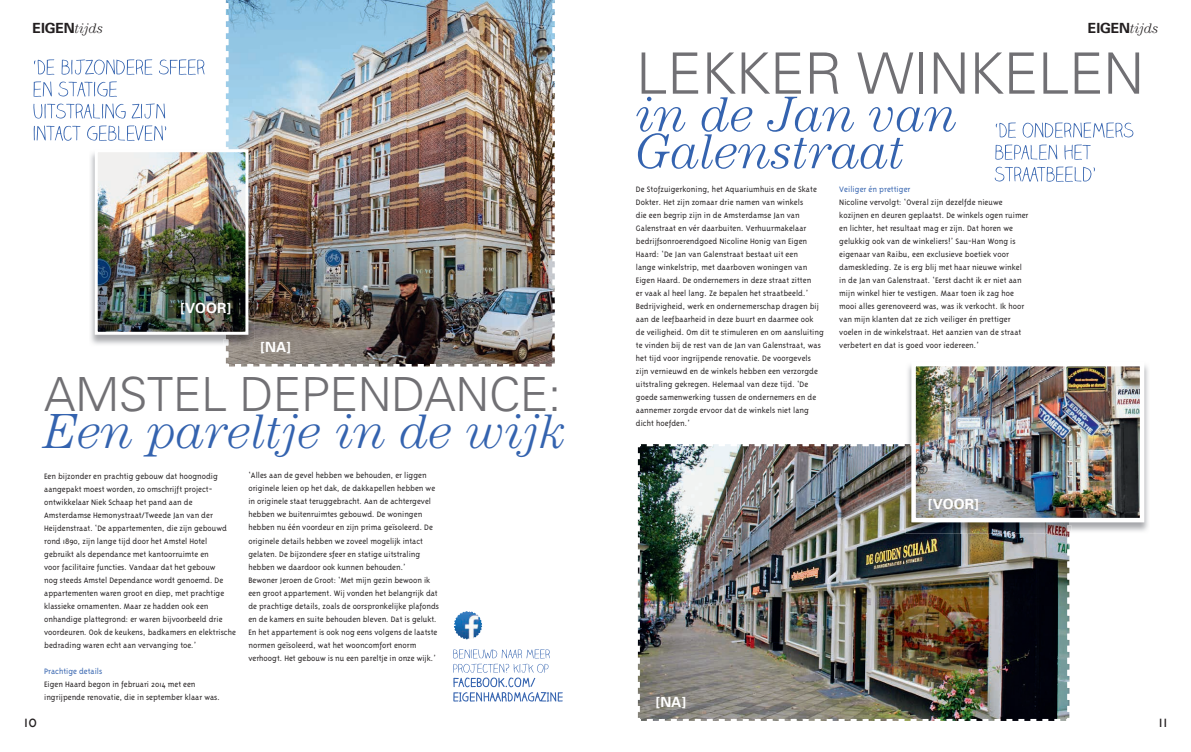
<style>
.page{position:relative;width:1191px;height:752px;background:#fff}
.page>*{position:absolute;margin:0;border:0;box-sizing:border-box;transform-origin:0 0}
.t1{font:300 57px "Univers";letter-spacing:-.01em;color:#717074}
.t2{font:italic 300 50px/37px "Century";color:#3463af}
.t3{font:italic 300 49.4px "Century";color:#3463af}
.t4{font:300 47px "Univers";letter-spacing:-.01em;color:#717074}
.t5{font:300 18px "Triplex";color:#231f20}
.t6{font:700 14px "Univers";letter-spacing:-.01em;color:#231f20}
.t7{font:700 14px "Univers";color:#fff}
.t8{font:300 9px/13px "Triplex";color:#231f20}
.t9{font:300 9px "Triplex";letter-spacing:.005em;color:#3463af}
.s1{font-family:"Century";font-weight:300;font-style:italic}
</style>
<div class="page">
<img style="left:225px;top:0;width:330px;height:367px">
<img style="left:90px;top:149px;width:164px;height:197px">
<img style="left:223px;top:334px;width:5px;height:11px">
<img style="left:99px;top:153px;width:145px;height:177px">
<div style="left:95px;top:149px;width:153px;height:185px;border:3px solid #fff"></div>
<svg style="left:453px;top:649px;width:110px;height:52px"></svg>
<svg style="left:454px;top:611px;width:29px;height:29px"></svg>
<svg style="left:34px;top:125px;width:133px;height:16px"></svg>
<svg style="left:33px;top:103px;width:132px;height:16px"></svg>
<svg style="left:33px;top:59px;width:172px;height:38px"></svg>
<img style="left:637px;top:444px;width:433px;height:277px">
<img style="left:908px;top:365px;width:240px;height:168px">
<img style="left:905px;top:444px;width:164px;height:89px">
<img style="left:1067px;top:522px;width:4px;height:9px">
<img style="left:916px;top:366px;width:223px;height:151px">
<div style="left:911px;top:361px;width:233px;height:161px;border:4px solid #fff"></div>
<svg style="left:994px;top:166px;width:101px;height:16px"></svg>
<svg style="left:995px;top:122px;width:138px;height:38px"></svg>
<h3 class="t6" style="left:33px;top:19px;width:72px">EIGEN<span class="s1">tijds</span></h3>
<h3 class="t7" style="left:180px;top:299px;width:52px">[VOOR]</h3>
<h3 class="t7" style="left:260px;top:338px;width:32px">[NA]</h3>
<h3 class="t4" style="left:44px;top:366px;width:518px">AMSTEL DEPENDANCE:</h3>
<h3 class="t3" style="left:45px;top:403px;width:523px">Een pareltje in de wijk</h3>
<h3 class="t5" style="left:24px;top:711px;width:15px">10</h3>
<p class="t8" style="left:44px;top:469px;width:193px">Een bijzonder en prachtig gebouw dat hoognodig aangepakt moest worden, zo omschrijft project&shy;ontwikkelaar Niek Schaap het pand aan de Amsterdamse Hemonystraat/Tweede Jan van der Heijdenstraat. ‘De appartementen, die zijn gebouwd rond 1890, zijn lange tijd door het Amstel Hotel gebruikt als dependance met kantoorruimte en<br>voor facilitaire functies. Vandaar dat het gebouw<br>nog steeds Amstel Dependance wordt genoemd. De appartementen waren groot en diep, met prachtige klassieke ornamenten. Maar ze hadden ook een onhandige plattegrond: er waren bijvoorbeeld drie voordeuren. Ook de keukens, badkamers en elektrische bedrading waren echt aan vervanging toe.’</p>
<p class="t9" style="left:44px;top:665px;width:60px">Prachtige details</p>
<p class="t8" style="left:44px;top:677px;width:177px">Eigen Haard begon in februari 2014 met een ingrijpende renovatie, die in september klaar was.</p>
<p class="t8" style="left:248px;top:469px;width:192px">‘Alles aan de gevel hebben we behouden, er liggen originele leien op het dak, de dakkapellen hebben we in originele staat teruggebracht. Aan de achtergevel hebben we buitenruimtes gebouwd. De woningen hebben nu één voordeur en zijn prima geïsoleerd. De originele details hebben we zoveel mogelijk intact gelaten. De bijzondere sfeer en statige uitstraling hebben we daardoor ook kunnen behouden.’<br>Bewoner Jeroen de Groot: ‘Met mijn gezin bewoon ik een groot appartement. Wij vonden het belangrijk dat de prachtige details, zoals de oorspronkelijke plafonds en de kamers en suite behouden bleven. Dat is gelukt.<br>En het appartement is ook nog eens volgens de laatste normen geïsoleerd, wat het wooncomfort enorm verhoogt. Het gebouw is nu een pareltje in onze wijk.’</p>
<h3 class="t6" style="left:1088px;top:19px;width:72px">EIGEN<span class="s1">tijds</span></h3>
<h1 class="t1" style="left:636px;top:39px;width:510px">LEKKER WINKELEN</h1>
<h2 class="t2" style="left:636px;top:95px;width:323px">in de Jan van<br>Galenstraat</h2>
<p class="t8" style="left:636px;top:183px;width:190px">De Stofzuigerkoning, het Aquariumhuis en de Skate Dokter. Het zijn zomaar drie namen van winkels<br>die een begrip zijn in de Amsterdamse Jan van Galenstraat en vér daarbuiten. Verhuurmakelaar bedrijfsonroerendgoed Nicoline Honig van Eigen Haard: ‘De Jan van Galenstraat bestaat uit een<br>lange winkelstrip, met daarboven woningen van Eigen Haard. De ondernemers in deze straat zitten<br>er vaak al heel lang. Ze bepalen het straatbeeld.’ Bedrijvigheid, werk en ondernemerschap dragen bij aan de leefbaarheid in deze buurt en daarmee ook de veiligheid. Om dit te stimuleren en om aansluiting te vinden bij de rest van de Jan van Galenstraat, was het tijd voor ingrijpende renovatie. De voorgevels zijn vernieuwd en de winkels hebben een verzorgde uitstraling gekregen. Helemaal van deze tijd. ‘De goede samenwerking tussen de ondernemers en de aannemer zorgde ervoor dat de winkels niet lang dicht hoefden.’</p>
<p class="t9" style="left:839px;top:184px;width:73px">Veiliger én prettiger</p>
<p class="t8" style="left:839px;top:196px;width:191px">Nicoline vervolgt: ‘Overal zijn dezelfde nieuwe kozijnen en deuren geplaatst. De winkels ogen ruimer en lichter, het resultaat mag er zijn. Dat horen we gelukkig ook van de winkeliers!’ Sau-Han Wong is eigenaar van Raibu, een exclusieve boetiek voor dameskleding. Ze is erg blij met haar nieuwe winkel in de Jan van Galenstraat. ‘Eerst dacht ik er niet aan mijn winkel hier te vestigen. Maar toen ik zag hoe mooi alles gerenoveerd was, was ik verkocht. Ik hoor van mijn klanten dat ze zich veiliger én prettiger voelen in de winkelstraat. Het aanzien van de straat verbetert en dat is goed voor iedereen.’</p>
<h3 class="t7" style="left:655px;top:692px;width:32px">[NA]</h3>
<h3 class="t7" style="left:928px;top:494px;width:52px">[VOOR]</h3>
<h3 class="t5" style="left:1158px;top:711px;width:11px">11</h3>
</div>
